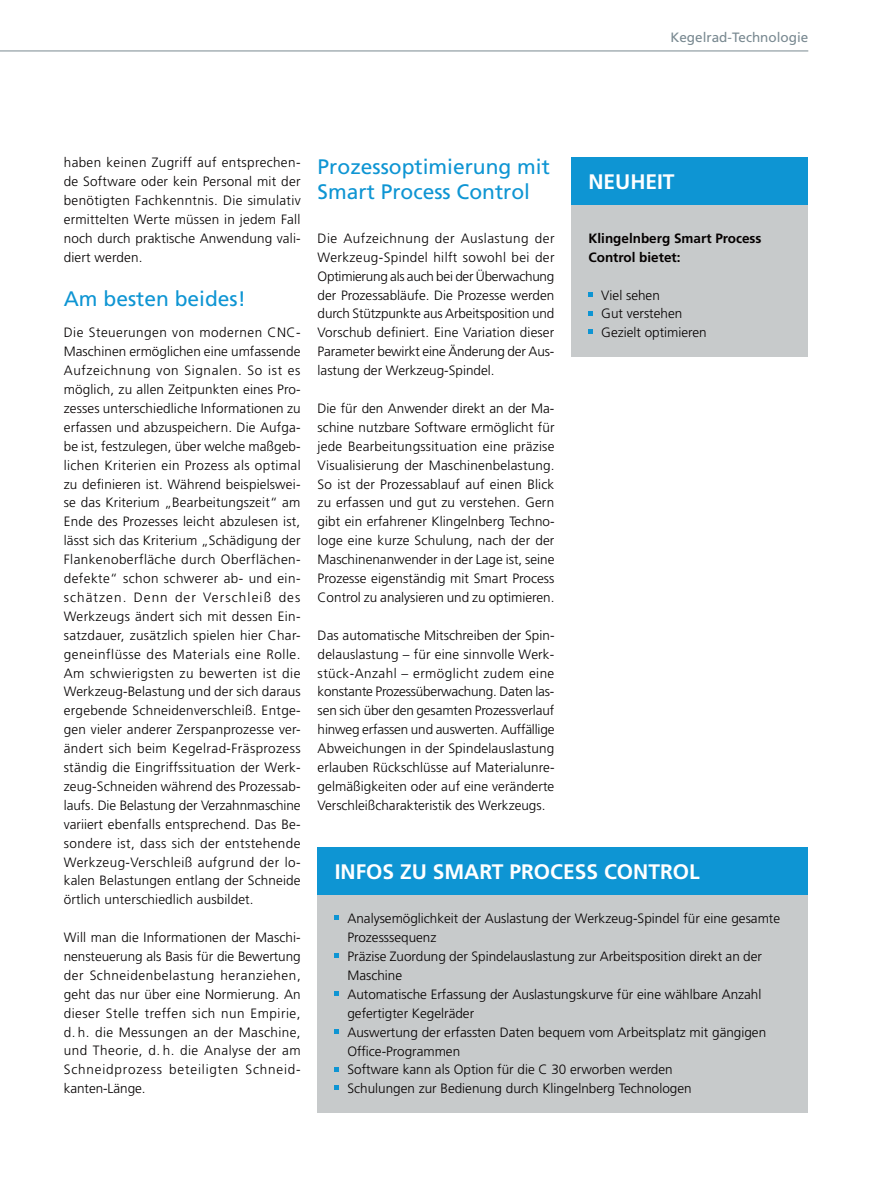
<style>
.page{position:relative;width:893px;height:1191px;background:#fff}
.page>*{position:absolute;margin:0;border:0;box-sizing:border-box;transform-origin:0 0}
.t1{font:21px/25.2px "Frutiger LT Std";color:#0e95d3}
.t2{font:700 21px "Frutiger LT Std";color:#fff}
.t3{font:300 13.5px/18.9px "Frutiger LT Std";color:#040000;text-align:justify}
.t4{font:700 13.5px/18.9px "Frutiger LT Std";color:#040000}
.t5{font:13.5px "Frutiger LT Std";color:#798991}
</style>
<div class="page">
<hr style="left:0;top:51px;width:808px;height:1px;background:#798991">
<div style="left:571px;top:204px;width:237px;height:152px;background:#c7cacb"></div>
<svg style="left:588px;top:292px;width:4px;height:4px"></svg>
<svg style="left:588px;top:311px;width:4px;height:4px"></svg>
<svg style="left:588px;top:330px;width:4px;height:4px"></svg>
<div style="left:571px;top:157px;width:237px;height:48px;background:#0e95d3"></div>
<div style="left:317px;top:894px;width:491px;height:218px;background:#c7cacb"></div>
<svg style="left:334px;top:916px;width:5px;height:4px"></svg>
<svg style="left:334px;top:954px;width:5px;height:4px"></svg>
<svg style="left:334px;top:991px;width:5px;height:5px"></svg>
<svg style="left:334px;top:1029px;width:5px;height:4px"></svg>
<svg style="left:334px;top:1067px;width:5px;height:4px"></svg>
<svg style="left:334px;top:1086px;width:5px;height:4px"></svg>
<div style="left:317px;top:848px;width:491px;height:47px;background:#0e95d3"></div>
<p class="t5" style="left:670px;top:32px;width:139px">Kegelrad-Technologie</p>
<p class="t3" style="left:64px;top:154px;width:238px">haben keinen Zugriff auf entsprechen&shy;de Software oder kein Personal mit der benötigten Fachkenntnis. Die simulativ ermittelten Werte müssen in jedem Fall noch durch praktische Anwendung vali&shy;diert werden.</p>
<h1 class="t1" style="left:64px;top:287px;width:184px">Am besten beides!</h1>
<p class="t3" style="left:64px;top:324px;width:238px">Die Steuerungen von modernen CNC-Maschinen ermöglichen eine umfassende Aufzeichnung von Signalen. So ist es möglich, zu allen Zeitpunkten eines Pro&shy;zesses unterschiedliche Informationen zu erfassen und abzuspeichern. Die Aufga&shy;be ist, festzulegen, über welche maßgeb&shy;lichen Kriterien ein Prozess als optimal zu definieren ist. Während beispielswei&shy;se das Kriterium „Bearbeitungszeit“ am Ende des Prozesses leicht abzulesen ist, lässt sich das Kriterium „Schädigung der Flankenoberfläche durch Oberflächen&shy;defekte“ schon schwerer ab- und ein&shy;schätzen. Denn der Verschleiß des Werkzeugs ändert sich mit dessen Ein&shy;satzdauer, zusätzlich spielen hier Char&shy;geneinflüsse des Materials eine Rolle.<br>Am schwierigsten zu bewerten ist die Werkzeug-Belastung und der sich daraus ergebende Schneidenverschleiß. Entge&shy;gen vieler anderer Zerspanprozesse ver&shy;ändert sich beim Kegelrad-Fräsprozess ständig die Eingriffssituation der Werk&shy;zeug-Schneiden während des Prozessab&shy;laufs. Die Belastung der Verzahnmaschine variiert ebenfalls entsprechend. Das Be&shy;sondere ist, dass sich der entstehende Werkzeug-Verschleiß aufgrund der lo&shy;kalen Belastungen entlang der Schneide örtlich unterschiedlich ausbildet.</p>
<p class="t3" style="left:64px;top:929px;width:238px">Will man die Informationen der Maschi&shy;nensteuerung als Basis für die Bewertung der Schneidenbelastung heranziehen, geht das nur über eine Normierung. An dieser Stelle treffen sich nun Empirie, d. h. die Messungen an der Maschine, und Theorie, d. h. die Analyse der am Schneidprozess beteiligten Schneid&shy;kanten-Länge.</p>
<h1 class="t1" style="left:317px;top:155px;width:234px">Prozessoptimierung mit<br>Smart Process Control</h1>
<p class="t3" style="left:317px;top:229px;width:238px">Die Aufzeichnung der Auslastung der Werkzeug-Spindel hilft sowohl bei der Optimierung als auch bei der Überwachung der Prozessabläufe. Die Prozesse werden durch Stützpunkte aus Arbeitsposition und Vorschub definiert. Eine Variation dieser Parameter bewirkt eine Änderung der Aus&shy;lastung der Werkzeug-Spindel.</p>
<p class="t3" style="left:317px;top:399px;width:238px">Die für den Anwender direkt an der Ma&shy;schine nutzbare Software ermöglicht für jede Bearbeitungssituation eine präzise Visualisierung der Maschinenbelastung.<br>So ist der Prozessablauf auf einen Blick zu erfassen und gut zu verstehen. Gern gibt ein erfahrener Klingelnberg Techno&shy;loge eine kurze Schulung, nach der der Maschinenanwender in der Lage ist, seine Prozesse eigenständig mit Smart Process Control zu analysieren und zu optimieren.</p>
<p class="t3" style="left:317px;top:626px;width:238px">Das automatische Mitschreiben der Spin&shy;delauslastung – für eine sinnvolle Werk&shy;stück-Anzahl – ermöglicht zudem eine konstante Prozessüberwachung. Daten las&shy;sen sich über den gesamten Prozessverlauf hinweg erfassen und auswerten. Auffällige Abweichungen in der Spindelauslastung erlauben Rückschlüsse auf Materialunre&shy;gelmäßigkeiten oder auf eine veränderte Verschleißcharakteristik des Werkzeugs.</p>
<h1 class="t2" style="left:588px;top:173px;width:87px">NEUHEIT</h1>
<p class="t4" style="left:588px;top:229px;width:175px">Klingelnberg Smart Process<br>Control bietet:</p>
<p class="t3" style="left:601px;top:286px;width:107px;text-align:left">Viel sehen<br>Gut verstehen<br>Gezielt optimieren</p>
<h1 class="t2" style="left:334px;top:863px;width:366px">INFOS ZU SMART PROCESS CONTROL</h1>
<p class="t3" style="left:347px;top:910px;width:434px;text-align:left">Analysemöglichkeit der Auslastung der Werkzeug-Spindel für eine gesamte Prozesssequenz<br>Präzise Zuordung der Spindelauslastung zur Arbeitsposition direkt an der Maschine<br>Automatische Erfassung der Auslastungskurve für eine wählbare Anzahl gefertigter Kegelräder<br>Auswertung der erfassten Daten bequem vom Arbeitsplatz mit gängigen Office-Programmen<br>Software kann als Option für die C 30 erworben werden<br>Schulungen zur Bedienung durch Klingelnberg Technologen</p>
</div>
